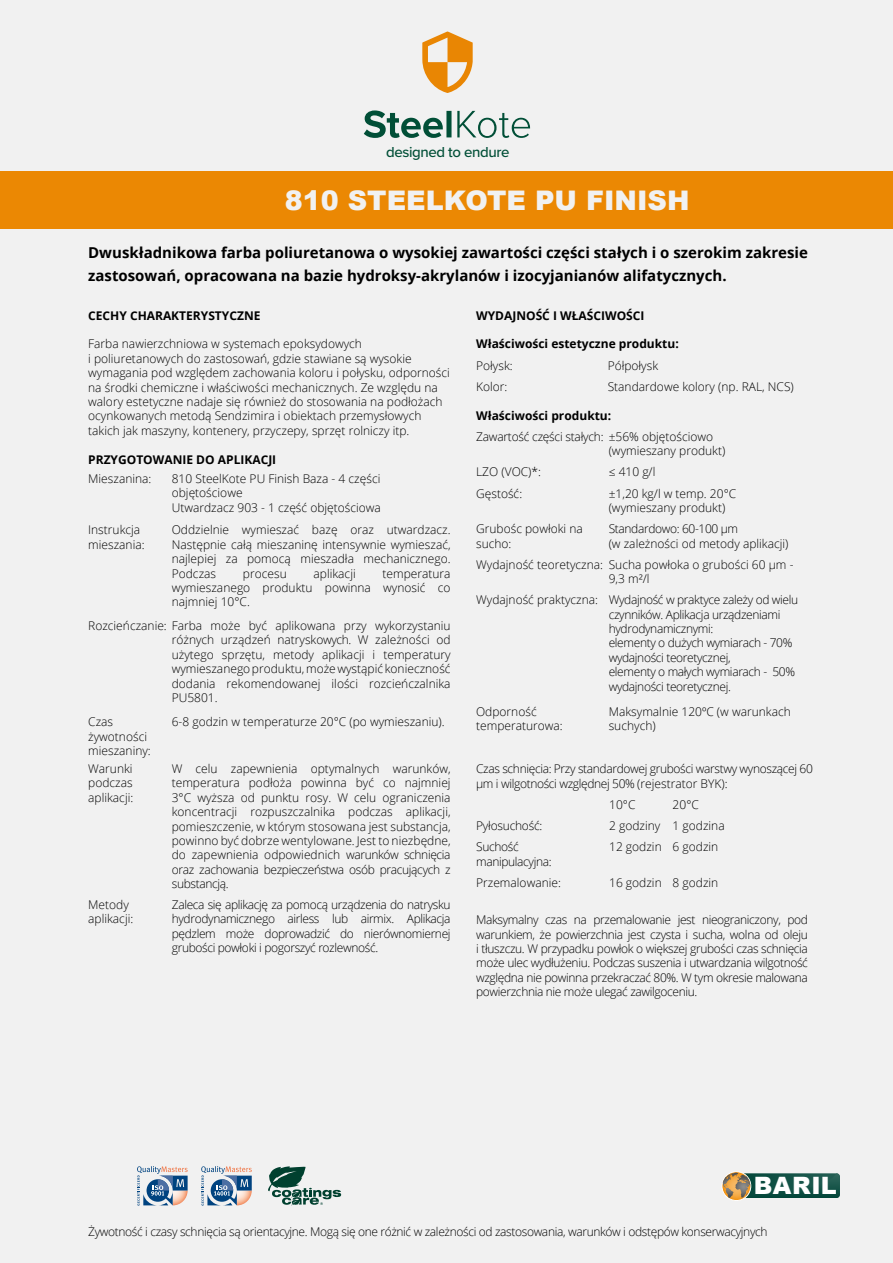
<style>
.page{position:relative;width:893px;height:1263px;background:#f1f1f1}
.page>*{position:absolute;margin:0;border:0;box-sizing:border-box;transform-origin:0 0}
.t1{font:900 27px "Arial";color:#f1f1f1}
.t2{font:900 24px "Arial";letter-spacing:.015em;color:#fff}
.t3{font:700 15px/23.1px "Open Sans";color:#000}
.t4{font:500 15px "Proxima Nova";letter-spacing:-.025em;color:#014f37}
.t5{font:300 12px/14.4px "Open Sans";color:#000}
.t6{font:300 12px/14.4px "Open Sans";letter-spacing:-.03em;color:#000}
.t7{font:700 12px "Open Sans";color:#000}
.t8{font:300 12px "Open Sans";letter-spacing:-.02em;color:#000}
</style>
<div class="page">
<div style="left:0;top:171px;width:893px;height:58px;background:#eb8803"></div>
<svg style="left:422px;top:32px;width:51px;height:61px"></svg>
<svg style="left:364px;top:110px;width:166px;height:28px"></svg>
<svg style="left:137px;top:1166px;width:51px;height:39px"></svg>
<svg style="left:201px;top:1166px;width:51px;height:39px"></svg>
<svg style="left:268px;top:1166px;width:73px;height:39px"></svg>
<svg style="left:722px;top:1172px;width:29px;height:28px"></svg>
<div style="left:722px;top:1171px;width:29px;height:30px;border:1px solid #fff;border-radius:50%"></div>
<svg style="left:723px;top:1172px;width:117px;height:26px;background:#416754"></svg>
<p class="t4" style="left:386px;top:141px;width:125px">designed to endure</p>
<h1 class="t1" style="left:285px;top:180px;width:406px">810 STEELKOTE PU FINISH</h1>
<p class="t3" style="left:88px;top:240px;width:721px">Dwuskładnikowa farba poliuretanowa o wysokiej zawartości części stałych i o szerokim zakresie zastosowań, opracowana na bazie hydroksy-akrylanów i izocyjanianów alifatycznych.</p>
<p class="t7" style="left:88px;top:307px;width:174px">CECHY CHARAKTERYSTYCZNE</p>
<p class="t5" style="left:88px;top:337px;width:363px">Farba nawierzchniowa w systemach epoksydowych<br>i poliuretanowych do zastosowań, gdzie stawiane są wysokie wymagania pod względem zachowania koloru i połysku, odporności na środki chemiczne i właściwości mechanicznych. Ze względu na walory estetyczne nadaje się również do stosowania na podłożach ocynkowanych metodą Sendzimira i obiektach przemysłowych takich jak maszyny, kontenery, przyczepy, sprzęt rolniczy itp.</p>
<p class="t7" style="left:88px;top:451px;width:190px">PRZYGOTOWANIE DO APLIKACJI</p>
<p class="t5" style="left:88px;top:471px;width:65px">Mieszanina:</p>
<p class="t5" style="left:172px;top:471px;width:211px">810 SteelKote PU Finish Baza - 4 części objętościowe<br>Utwardzacz 903 - 1 część objętościowa</p>
<p class="t5" style="left:88px;top:522px;width:58px">Instrukcja mieszania:</p>
<p class="t5" style="left:172px;top:522px;width:280px;text-align:justify">Oddzielnie wymieszać bazę oraz utwardzacz.<br>Następnie całą mieszaninę intensywnie wymieszać, najlepiej za pomocą mieszadła mechanicznego.<br>Podczas</p>
<p class="t7" style="left:476px;top:307px;width:170px">WYDAJNOŚĆ I WŁAŚCIWOŚCI</p>
<p class="t7" style="left:476px;top:336px;width:204px">Właściwości estetyczne produktu:</p>
<p class="t5" style="left:476px;top:358px;width:38px">Połysk:</p>
<p class="t5" style="left:608px;top:358px;width:52px">Półpołysk</p>
<p class="t5" style="left:476px;top:379px;width:33px">Kolor:</p>
<p class="t5" style="left:608px;top:379px;width:188px">Standardowe kolory (np. RAL, NCS)</p>
<p class="t7" style="left:476px;top:407px;width:137px">Właściwości produktu:</p>
<p class="t5" style="left:609px;top:429px;width:118px;text-indent:-133px">Zawartość części stałych: ±56% objętościowo (wymieszany produkt)</p>
<p class="t5" style="left:476px;top:464px;width:66px">LZO (VOC)*:</p>
<p class="t5" style="left:609px;top:464px;width:48px">≤ 410 g/l</p>
<p class="t5" style="left:476px;top:486px;width:48px">Gęstość:</p>
<p class="t5" style="left:609px;top:486px;width:129px">±1,20 kg/l w temp. 20°C (wymieszany produkt)</p>
<p class="t5" style="left:476px;top:521px;width:108px">Grubośc powłoki na sucho:</p>
<p class="t5" style="left:609px;top:521px;width:181px">Standardowo: 60-100 μm<br>(w zależności od metody aplikacji)</p>
<p class="t5" style="left:609px;top:557px;width:186px;text-indent:-133px">Wydajność teoretyczna: Sucha powłoka o grubości 60 μm -<br>9,3 m²/l</p>
<p class="t6" style="left:609px;top:592px;width:191px;text-indent:-133px">Wydajność praktyczna: Wydajność w praktyce zależy od wielu czynników. Aplikacja urządzeniami hydrodynamicznymi:<br>elementy o dużych wymiarach - 70% wydajności teoretycznej,<br>elementy o małych wymiarach - 50% wydajności teoretycznej.</p>
<p class="t5" style="left:476px;top:704px;width:88px">Odporność temperaturowa:</p>
<p class="t5" style="left:609px;top:704px;width:184px">Maksymalnie 120ºC (w warunkach suchych)</p>
<p class="t6" style="left:476px;top:761px;width:338px">Czas schnięcia: Przy standardowej grubości warstwy wynoszącej 60 μm i wilgotności względnej 50% (rejestrator BYK):</p>
<p class="t5" style="left:609px;top:797px;width:28px">10°C</p>
<p class="t5" style="left:673px;top:797px;width:28px">20°C</p>
<p class="t8" style="left:476px;top:817px;width:68px">Pyłosuchość:</p>
<p class="t5" style="left:609px;top:818px;width:117px">2 godziny 1 godzina</p>
<p class="t6" style="left:476px;top:839px;width:77px">Suchość manipulacyjna:</p>
<p class="t5" style="left:609px;top:839px;width:111px">12 godzin 6 godzin</p>
<p class="t5" style="left:476px;top:875px;width:86px">Przemalowanie:</p>
<p class="t5" style="left:609px;top:875px;width:111px">16 godzin 8 godzin</p>
<p class="t5" style="left:476px;top:912px;width:333px;text-align:justify">Maksymalny czas na przemalowanie jest nieograniczony, pod warunkiem, że powierzchnia jest czysta i sucha, wolna od oleju i tłuszczu. W przypadku powłok o większej grubości czas schnięcia może ulec wydłużeniu. Podczas suszenia i utwardzania wilgotność względna nie powinna przekraczać 80%. W tym okresie malowana powierzchnia nie może ulegać zawilgoceniu.</p>
<p class="t5" style="left:243px;top:566px;width:45px">procesu</p>
<p class="t5" style="left:314px;top:566px;width:44px">aplikacji</p>
<p class="t5" style="left:172px;top:566px;width:280px;text-align:justify;text-indent:211px">temperatura wymieszanego produktu powinna wynosić co najmniej 10°C.</p>
<p class="t5" style="left:172px;top:618px;width:280px;text-align:justify;text-indent:-84px">Rozcieńczanie: Farba może być aplikowana przy wykorzystaniu różnych urządzeń natryskowych. W zależności od użytego sprzętu, metody aplikacji i temperatury wymieszanego produktu, może wystąpić konieczność dodania rekomendowanej ilości rozcieńczalnika PU5801.</p>
<p class="t5" style="left:88px;top:714px;width:64px">Czas żywotności mieszaniny:</p>
<p class="t5" style="left:172px;top:714px;width:274px">6-8 godzin w temperaturze 20°C (po wymieszaniu).</p>
<p class="t5" style="left:88px;top:761px;width:47px;text-align:justify">Warunki podczas aplikacji:</p>
<p class="t5" style="left:172px;top:761px;width:280px;text-align:justify">W celu zapewnienia optymalnych warunków, temperatura podłoża powinna być co najmniej 3°C wyższa od punktu rosy. W celu ograniczenia koncentracji rozpuszczalnika podczas aplikacji, pomieszczenie, w którym stosowana jest substancja, powinno być dobrze wentylowane. Jest to niezbędne, do zapewnienia odpowiednich warunków schnięcia oraz zachowania bezpieczeństwa osób pracujących z substancją.</p>
<p class="t5" style="left:88px;top:897px;width:47px">Metody aplikacji:</p>
<p class="t5" style="left:172px;top:897px;width:280px;text-align:justify">Zaleca się aplikację za pomocą urządzenia do natrysku hydrodynamicznego airless lub airmix. Aplikacja pędzlem może doprowadzić do nierównomiernej grubości powłoki i pogorszyć rozlewność.</p>
<h2 class="t2" style="left:754px;top:1168px;width:84px">BARIL</h2>
<p class="t6" style="left:88px;top:1224px;width:681px">Żywotność i czasy schnięcia są orientacyjne. Mogą się one różnić w zależności od zastosowania, warunków i odstępów konserwacyjnych</p>
</div>
